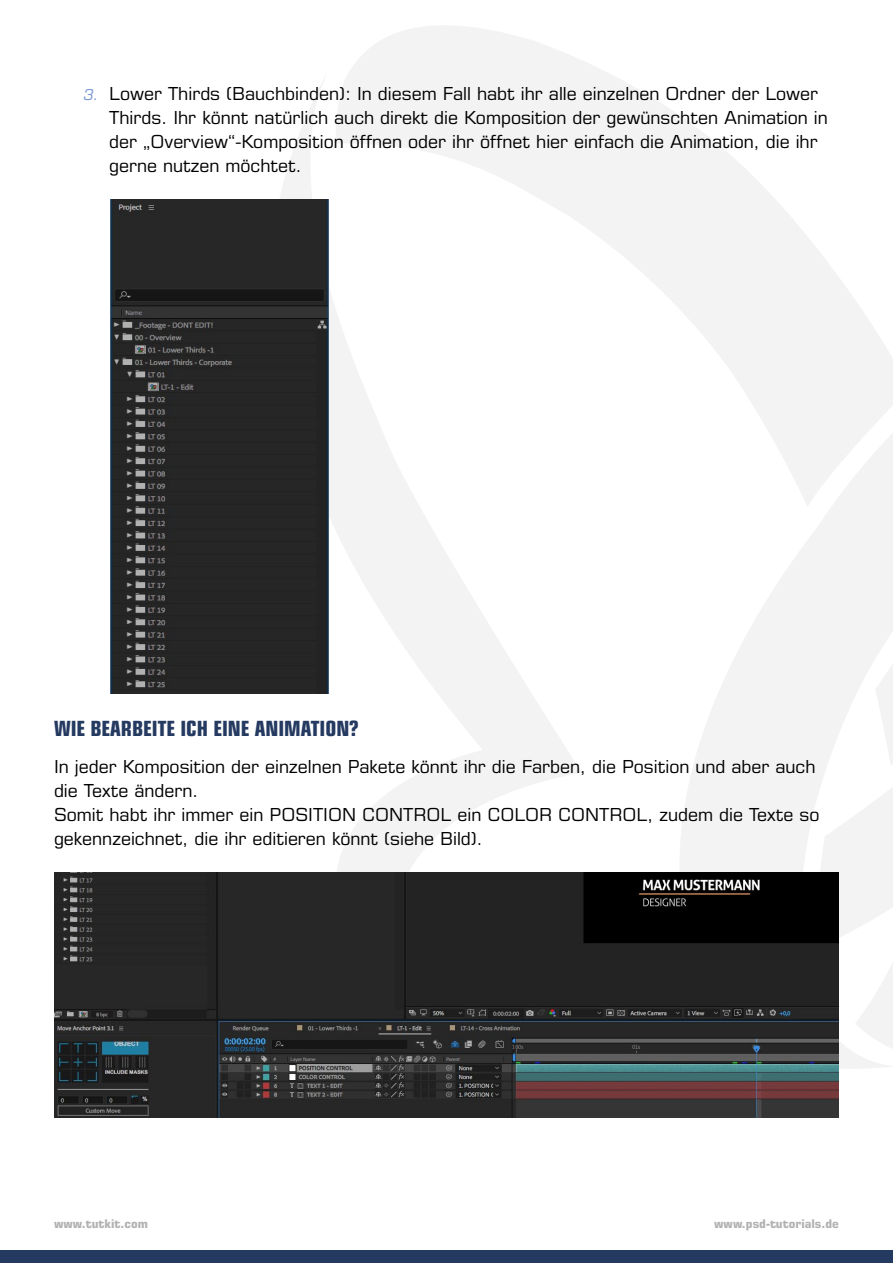
<style>
.page{position:relative;width:893px;height:1263px;background:#fff}
.page>*{position:absolute;margin:0;border:0;box-sizing:border-box;transform-origin:0 0}
.t1{font:700 condensed 21px "Eurostile LT Std";color:#253a61}
.t2{font:18px/24px "Eurostile LT Std";color:#000}
.t3{font:700 12px "Eurostile LT Std";color:#b3b2b2}
.s1{font-style:italic;font-size:15px;color:#7796d2}
</style>
<div class="page">
<div style="left:0;top:1250px;width:893px;height:13px;background:#253a61"></div>
<svg style="left:680px;top:534px;width:211px;height:535px;fill:#f3f3f3"></svg>
<svg style="left:813px;top:509px;width:80px;height:439px;fill:#f3f3f3"></svg>
<svg style="left:855px;top:840px;width:38px;height:216px"></svg>
<svg style="left:875px;top:553px;width:18px;height:213px"></svg>
<svg style="left:280px;top:78px;width:301px;height:794px"></svg>
<svg style="left:335px;top:25px;width:558px;height:484px"></svg>
<img style="left:111px;top:199px;width:218px;height:495px">
<img style="left:54px;top:872px;width:785px;height:245px">
<p class="t2" style="left:109px;top:82px;width:720px;text-indent:-26px"><span class="s1">3.</span> Lower Thirds (Bauchbinden): In diesem Fall habt ihr alle einzelnen Ordner der Lower Thirds. Ihr könnt natürlich auch direkt die Komposition der gewünschten Animation in der „Overview“-Komposition öffnen oder ihr öffnet hier einfach die Animation, die ihr gerne nutzen möchtet.</p>
<p class="t1" style="left:54px;top:716px;width:306px">WIE BEARBEITE ICH EINE ANIMATION?</p>
<p class="t2" style="left:54px;top:754px;width:767px">In jeder Komposition der einzelnen Pakete könnt ihr die Farben, die Position und aber auch die Texte ändern.<br>Somit habt ihr immer ein POSITION CONTROL ein COLOR CONTROL, zudem die Texte so gekennzeichnet, die ihr editieren könnt (siehe Bild).</p>
<p class="t3" style="left:54px;top:1216px;width:95px">www.tutkit.com</p>
<p class="t3" style="left:714px;top:1216px;width:126px">www.psd-tutorials.de</p>
</div>
